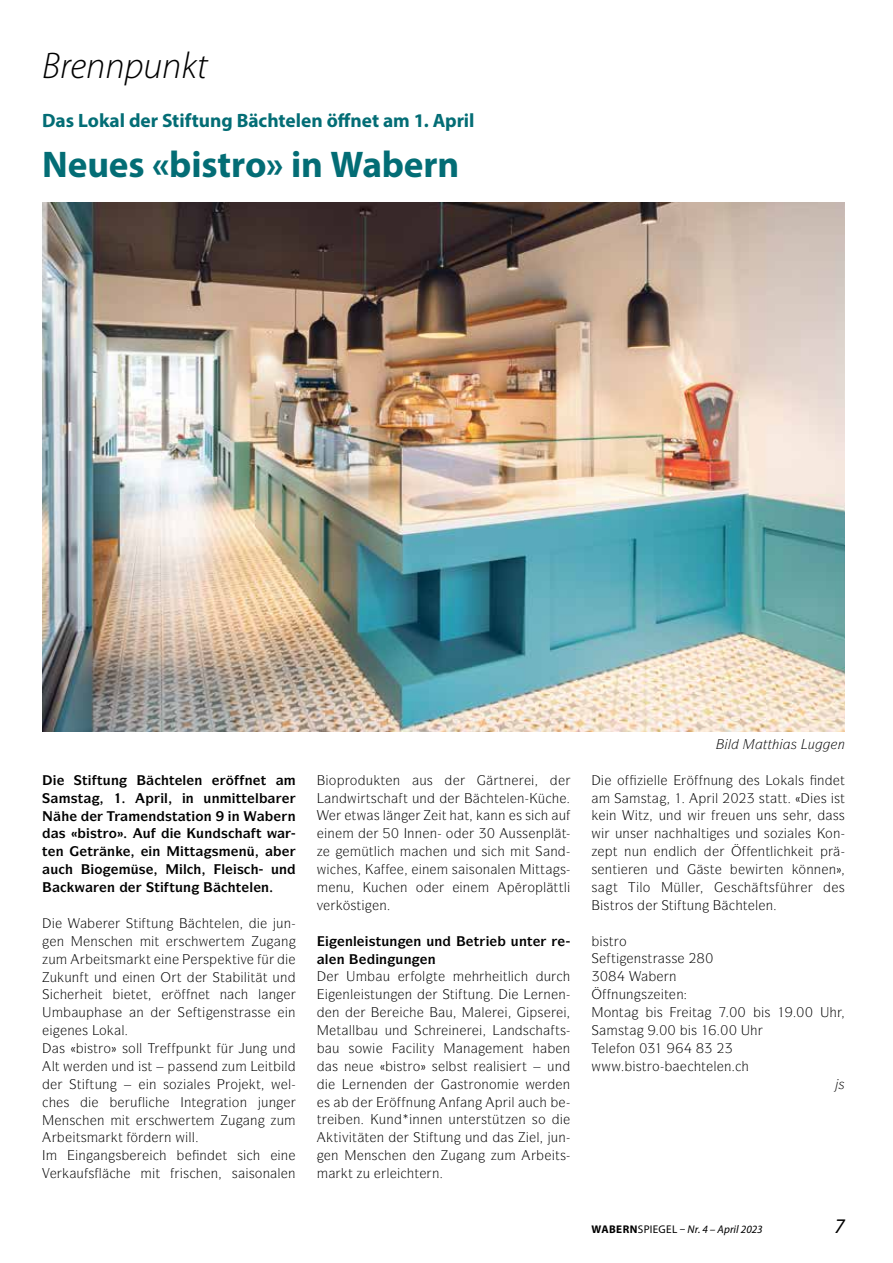
<style>
.page{position:relative;width:893px;height:1263px;background:#fff}
.page>*{position:absolute;margin:0;border:0;box-sizing:border-box;transform-origin:0 0}
.t1{font:700 37.2px "Myriad Pro";letter-spacing:-.005em;color:#036d75}
.t2{font:italic 300 37.2px "Myriad Pro";color:#000}
.t3{font:italic 20.85px "Myriad Pro";color:#000}
.t4{font:700 19.35px "Myriad Pro";color:#036d75}
.t5{font:13.35px "ITC Symbol Std";color:#000}
.t6{font:700 13.35px "ITC Symbol Std";color:#000}
.t7{font:italic 13.35px "ITC Symbol Std";color:#000}
.t8{font:italic 11.25px "Myriad Pro";letter-spacing:.005em;color:#000}
.s1{font-weight:700;font-style:normal}
.s2{font-style:normal}
</style>
<div class="page">
<img style="left:42px;top:202px;width:803px;height:529px">
<h1 class="t2" style="left:42px;top:46px;width:167px">Brennpunkt</h1>
<h3 class="t4" style="left:42px;top:108px;width:434px">Das Lokal der Stiftung Bächtelen öffnet am 1. April</h3>
<h1 class="t1" style="left:42px;top:140px;width:418px">Neues «bistro» in Wabern</h1>
<p class="t6" style="left:82px;top:771px;width:38px">▼ ▼◆■</p>
<p class="t6" style="left:169px;top:771px;width:35px">▼●■</p>
<p class="t6" style="left:164px;top:789px;width:96px">● ■ ◆■ ▼▼ ●</p>
<p class="t6" style="left:148px;top:807px;width:65px">■ ▲▼ ▼□■</p>
<p class="t6" style="left:232px;top:807px;width:9px">■</p>
<p class="t6" style="left:288px;top:807px;width:9px">■</p>
<p class="t6" style="left:59px;top:825px;width:60px">▲ ▲▼ □</p>
<p class="t6" style="left:196px;top:825px;width:33px">◆■ ▲</p>
<p class="t6" style="left:152px;top:843px;width:68px">■ ▼▼ ▲</p>
<p class="t6" style="left:94px;top:861px;width:53px">□ ✓▲</p>
<p class="t6" style="left:183px;top:861px;width:5px">●</p>
<p class="t6" style="left:107px;top:878px;width:9px">■</p>
<p class="t6" style="left:154px;top:878px;width:38px">▼ ▼◆■</p>
<p class="t6" style="left:236px;top:878px;width:35px">▼●■</p>
<p class="t5" style="left:133px;top:915px;width:34px">▼ ▼◆■</p>
<p class="t5" style="left:209px;top:915px;width:32px">▼●■</p>
<p class="t5" style="left:57px;top:933px;width:49px">■ ■▲</p>
<p class="t5" style="left:203px;top:950px;width:67px">▲ ▼❖ ✓</p>
<p class="t5" style="left:50px;top:968px;width:61px">◆ ◆■ ▼ ◆■</p>
<p class="t5" style="left:220px;top:968px;width:69px">▼ ●▼ ▼ ◆■</p>
<p class="t5" style="left:98px;top:986px;width:51px">▼ ▼ ▼</p>
<p class="t5" style="left:191px;top:986px;width:38px">■ ▼ ■</p>
<p class="t5" style="left:136px;top:1004px;width:9px">■</p>
<p class="t5" style="left:197px;top:1004px;width:68px">▼ ■▲▼ ▲▲</p>
<p class="t5" style="left:288px;top:1004px;width:9px">■</p>
<p class="t5" style="left:67px;top:1022px;width:59px">■▲ □ ●</p>
<p class="t5" style="left:59px;top:1040px;width:85px">▲ ▲▼ □ ▲□●●</p>
<p class="t5" style="left:184px;top:1040px;width:105px">◆■ ▼ ✓ ◆■ ◆■</p>
<p class="t5" style="left:101px;top:1058px;width:53px">■ ◆■ ▲▼</p>
<p class="t5" style="left:183px;top:1058px;width:29px">▲▲ ■</p>
<p class="t5" style="left:77px;top:1076px;width:34px">▼ ▼◆■</p>
<p class="t5" style="left:149px;top:1076px;width:63px">■ ▲□ ●▲</p>
<p class="t5" style="left:288px;top:1076px;width:5px">●</p>
<p class="t5" style="left:224px;top:1094px;width:54px">▼ □■ ◆■</p>
<p class="t5" style="left:164px;top:1129px;width:32px">■ ●●</p>
<p class="t5" style="left:78px;top:1147px;width:44px">■ ■▲</p>
<p class="t5" style="left:200px;top:1147px;width:45px">■ ▼ ▲</p>
<p class="t5" style="left:281px;top:1147px;width:9px">■</p>
<p class="t5" style="left:77px;top:1165px;width:27px">◆ ▲●</p>
<p class="t5" style="left:211px;top:1165px;width:86px">■ ▲ ▲□■●■</p>
<p class="t5" style="left:329px;top:772px;width:73px">□ □◆▼■</p>
<p class="t5" style="left:332px;top:789px;width:47px">■ ▼▲</p>
<p class="t5" style="left:403px;top:789px;width:26px">▼ ◆■</p>
<p class="t5" style="left:494px;top:789px;width:53px">▼●■ ✓</p>
<p class="t5" style="left:352px;top:807px;width:51px">▼ ▲ ●■</p>
<p class="t5" style="left:490px;top:807px;width:42px">■■ ▲ ▲</p>
<p class="t5" style="left:327px;top:825px;width:9px">■</p>
<p class="t5" style="left:407px;top:825px;width:48px">■■ ■ □</p>
<p class="t5" style="left:478px;top:825px;width:90px">✓ ◆▲▲■●▼</p>
<p class="t5" style="left:361px;top:843px;width:17px">✓▼●</p>
<p class="t5" style="left:440px;top:843px;width:49px">■ ◆■ ▲</p>
<p class="t5" style="left:422px;top:861px;width:95px">■ ▲ ▲□■●■</p>
<p class="t5" style="left:535px;top:861px;width:32px">▼▼ ▲</p>
<p class="t5" style="left:371px;top:879px;width:54px">◆ ■ □</p>
<p class="t5" style="left:463px;top:879px;width:9px">■</p>
<p class="t5" style="left:527px;top:879px;width:41px">□ ● ▼▼●</p>
<p class="t5" style="left:317px;top:897px;width:46px">❖ ▲▼</p>
<p class="t5" style="left:379px;top:897px;width:9px">■</p>
<p class="t6" style="left:345px;top:932px;width:99px">■● ▲▼◆■ ■ ◆■</p>
<p class="t6" style="left:474px;top:932px;width:60px">▼ ◆■▼</p>
<p class="t6" style="left:379px;top:950px;width:58px">■◆■ ■</p>
<p class="t5" style="left:383px;top:968px;width:57px">◆ □● ▼</p>
<p class="t5" style="left:343px;top:986px;width:71px">■● ▲▼◆■ ■</p>
<p class="t5" style="left:450px;top:986px;width:34px">▼ ▼◆■</p>
<p class="t5" style="left:332px;top:1004px;width:9px">■</p>
<p class="t5" style="left:336px;top:1022px;width:65px">▼ ●● ◆ ◆■</p>
<p class="t5" style="left:452px;top:1022px;width:9px">■</p>
<p class="t5" style="left:332px;top:1040px;width:32px">◆ ▲□</p>
<p class="t5" style="left:463px;top:1040px;width:9px">■</p>
<p class="t5" style="left:563px;top:1040px;width:9px">■</p>
<p class="t5" style="left:332px;top:1058px;width:36px">▲ ■ ◆</p>
<p class="t5" style="left:396px;top:1058px;width:73px">▲▼□ ▲ ● ▲▼</p>
<p class="t5" style="left:493px;top:1058px;width:35px">●▲ ▼</p>
<p class="t5" style="left:362px;top:1076px;width:47px">■■ ■</p>
<p class="t5" style="left:457px;top:1076px;width:41px">▲▼ □■□</p>
<p class="t5" style="left:563px;top:1076px;width:9px">■</p>
<p class="t5" style="left:406px;top:1093px;width:24px">■◆■</p>
<p class="t5" style="left:413px;top:1111px;width:135px">■■ ■ ◆■▼ ▲▼✓▼ ■ ▲□</p>
<p class="t5" style="left:334px;top:1129px;width:52px">▼❖▼▼■</p>
<p class="t5" style="left:421px;top:1129px;width:61px">▼ ▼◆■ ◆■</p>
<p class="t5" style="left:508px;top:1129px;width:60px">▲ ● ◆■</p>
<p class="t5" style="left:331px;top:1147px;width:48px">■ ■▲</p>
<p class="t5" style="left:399px;top:1147px;width:80px">■ ■ ◆ ■</p>
<p class="t5" style="left:348px;top:1165px;width:43px">▼ ◆ ●</p>
<p class="t7" style="left:728px;top:736px;width:46px">● ▼▼</p>
<p class="t7" style="left:838px;top:736px;width:9px">■</p>
<p class="t5" style="left:617px;top:772px;width:45px">□ ●●</p>
<p class="t5" style="left:703px;top:772px;width:24px">■◆■</p>
<p class="t5" style="left:754px;top:772px;width:93px">▲ □●▲ ■▼</p>
<p class="t5" style="left:715px;top:789px;width:74px">● ✓ ▲▼ ▼▼</p>
<p class="t5" style="left:821px;top:789px;width:26px">▲ ▲▼</p>
<p class="t5" style="left:609px;top:807px;width:66px">■ ▼ ◆■</p>
<p class="t5" style="left:728px;top:807px;width:62px">◆ ■ ◆■▲ ▲</p>
<p class="t5" style="left:615px;top:825px;width:23px">◆■▲</p>
<p class="t5" style="left:654px;top:825px;width:9px">■</p>
<p class="t5" style="left:724px;top:825px;width:118px">▲ ◆■ ▲□ ● ▲ □■</p>
<p class="t5" style="left:613px;top:843px;width:69px">▼ ■◆■ ■ ●</p>
<p class="t5" style="left:758px;top:843px;width:17px">■▼●</p>
<p class="t5" style="left:591px;top:861px;width:27px">▲ ■▼</p>
<p class="t5" style="left:641px;top:861px;width:32px">■ ◆■</p>
<p class="t5" style="left:806px;top:861px;width:31px">■■ ■</p>
<p class="t5" style="left:674px;top:879px;width:16px">✓●●</p>
<p class="t5" style="left:731px;top:879px;width:58px">▲ ▼▲✓</p>
<p class="t5" style="left:603px;top:897px;width:32px">▲▼ □▲</p>
<p class="t5" style="left:669px;top:897px;width:34px">▼ ▼◆■</p>
<p class="t5" style="left:743px;top:897px;width:32px">▼●■</p>
<p class="t5" style="left:603px;top:932px;width:25px">▲▼ □</p>
<p class="t5" style="left:611px;top:950px;width:68px">▼ ■▲▼ ▲▲</p>
<p class="t5" style="left:669px;top:968px;width:9px">■</p>
<p class="t5" style="left:611px;top:986px;width:37px">■◆■ ▲</p>
<p class="t5" style="left:604px;top:1004px;width:21px">□■▼</p>
<p class="t5" style="left:605px;top:1040px;width:52px">● □■ ✓</p>
<p class="t5" style="left:684px;top:1040px;width:51px">✔ ✓ ✓</p>
<p class="t5" style="left:636px;top:1058px;width:25px">▲▼ □</p>
<p class="t5" style="left:701px;top:1058px;width:32px">▼●■</p>
<p class="t8" style="left:591px;top:1222px;width:173px"><span class="s1">WABERN</span><span class="s2">SPIEGEL –</span> Nr. 4 – April 2023</p>
<h2 class="t3" style="left:835px;top:1213px;width:12px">7</h2>
</div>
